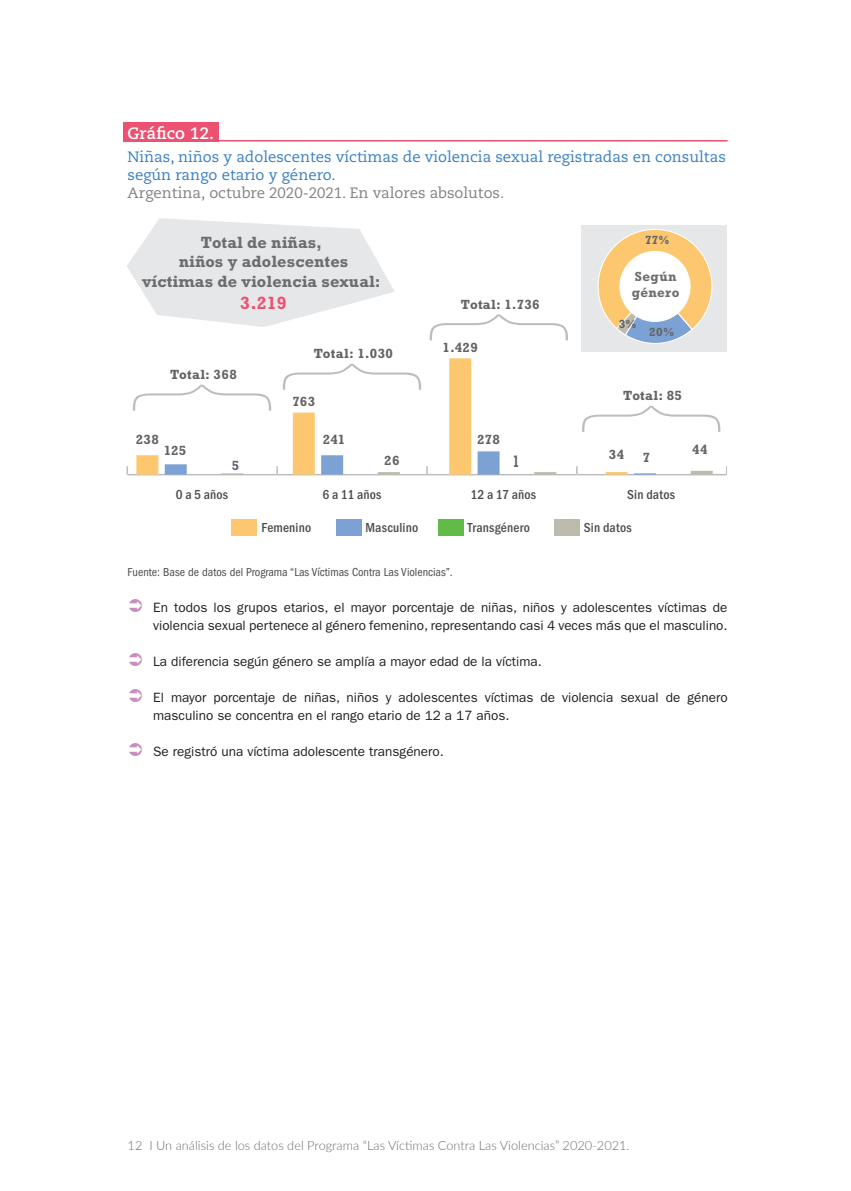
<style>
.page{position:relative;width:851px;height:1191px;background:#fff}
.page>*{position:absolute;margin:0;border:0;box-sizing:border-box;transform-origin:0 0}
.t1{font:700 18px "Rockwell";color:#ed5171}
.t2{font:700 16.8px "Rockwell";color:#636366;scale:.72 1}
.t3{font:700 16.5px/19.8px "Rockwell";letter-spacing:.005em;color:#6c6d70;text-align:center}
.t4{font:700 16.5px "Caecilia LT Std";color:#fff}
.t5{font:15px/18px "Caecilia LT Std";color:#3980c3}
.t6{font:13.5px/18px "ITC Franklin Gothic Std";color:#231f20}
.t7{font:500 condensed 13.5px "Franklin Gothic";letter-spacing:.015em;color:#4b4c4d}
.t8{font:700 13.5px "Rockwell";letter-spacing:.025em;color:#636366}
.t9{font:700 13.5px/16.2px "Rockwell";letter-spacing:.025em;color:#6c6d70}
.t10{font:300 12.75px "Lato";color:#6c6d70}
.t11{font:condensed 12px "ITC Franklin Gothic Std";color:#4b4c4d}
.t12{font:700 12px "Rockwell";color:#636366}
.s1{color:#808285}
.s2{font-style:italic;color:#808285}
</style>
<div class="page">
<div style="left:123px;top:122px;width:95px;height:20px;background:#ed5171"></div>
<hr style="left:128px;top:140px;width:599px;height:1px;background:#ed5171">
<div style="left:580px;top:225px;width:146px;height:126px;background:#e6e7e9"></div>
<div style="left:231px;top:519px;width:26px;height:17px;background:#fcc76f"></div>
<div style="left:336px;top:519px;width:26px;height:17px;background:#7ca1d4"></div>
<div style="left:438px;top:519px;width:26px;height:17px;background:#62bb46"></div>
<div style="left:553px;top:519px;width:26px;height:17px;background:#bdbcac"></div>
<svg style="left:200px;top:358px;width:272px;height:93px"></svg>
<svg style="left:126px;top:451px;width:600px;height:24px"></svg>
<svg style="left:127px;top:218px;width:268px;height:109px"></svg>
<svg style="left:133px;top:385px;width:138px;height:26px"></svg>
<svg style="left:283px;top:364px;width:138px;height:26px"></svg>
<svg style="left:429px;top:314px;width:139px;height:26px"></svg>
<svg style="left:582px;top:406px;width:138px;height:26px"></svg>
<svg style="left:597px;top:229px;width:116px;height:115px"></svg>
<p class="t4" style="left:128px;top:123px;width:88px">Gráfico 12.</p>
<p class="t5" style="left:128px;top:148px;width:599px">Niñas, niños y adolescentes víctimas de violencia sexual registradas en consultas según rango etario y género.<br><span class="s1">Argentina, octubre 2020-2021. En valores absolutos</span><span class="s2">.</span></p>
<p class="t3" style="left:142px;top:232px;width:240px">Total de niñas,<br>niños y adolescentes víctimas de violencia sexual:</p>
<h1 class="t1" style="left:240px;top:292px;width:48px">3.219</h1>
<p class="t8" style="left:170px;top:366px;width:68px">Total: 368</p>
<p class="t8" style="left:314px;top:345px;width:81px">Total: 1.030</p>
<p class="t8" style="left:292px;top:393px;width:24px">763</p>
<p class="t8" style="left:461px;top:296px;width:80px">Total: 1.736</p>
<p class="t8" style="left:442px;top:339px;width:37px">1.429</p>
<p class="t12" style="left:645px;top:233px;width:26px">77%</p>
<p class="t9" style="left:632px;top:268px;width:49px">Según género</p>
<p class="t12" style="left:618px;top:316px;width:19px">3%</p>
<p class="t12" style="left:649px;top:325px;width:26px">20%</p>
<p class="t8" style="left:623px;top:388px;width:60px">Total: 85</p>
<p class="t8" style="left:136px;top:431px;width:25px">238</p>
<p class="t8" style="left:164px;top:442px;width:24px">125</p>
<p class="t8" style="left:232px;top:457px;width:9px">5</p>
<p class="t8" style="left:323px;top:431px;width:24px">241</p>
<p class="t8" style="left:384px;top:452px;width:17px">26</p>
<p class="t8" style="left:477px;top:431px;width:24px">278</p>
<p class="t2" style="left:512px;top:451px;width:11px">1</p>
<p class="t8" style="left:609px;top:446px;width:17px">34</p>
<p class="t8" style="left:642px;top:449px;width:9px">7</p>
<p class="t7" style="left:176px;top:486px;width:54px">0 a 5 años</p>
<p class="t7" style="left:322px;top:486px;width:60px">6 a 11 años</p>
<p class="t7" style="left:470px;top:486px;width:67px">12 a 17 años</p>
<p class="t7" style="left:627px;top:486px;width:49px">Sin datos</p>
<p class="t7" style="left:261px;top:518px;width:51px">Femenino</p>
<p class="t7" style="left:365px;top:518px;width:54px">Masculino</p>
<p class="t7" style="left:467px;top:518px;width:64px">Transgénero</p>
<p class="t7" style="left:584px;top:518px;width:49px">Sin datos</p>
<p class="t8" style="left:692px;top:441px;width:17px">44</p>
<p class="t11" style="left:128px;top:565px;width:326px">Fuente: Base de datos del Programa “Las Víctimas Contra Las Violencias”.</p>
<p class="t6" style="left:153px;top:599px;width:576px">En todos los grupos etarios, el mayor porcentaje de niñas, niños y adolescentes víctimas de violencia sexual pertenece al género femenino, representando casi 4 veces más que el masculino.</p>
<p class="t6" style="left:153px;top:653px;width:390px">La diferencia según género se amplía a mayor edad de la víctima.</p>
<p class="t6" style="left:153px;top:689px;width:576px">El mayor porcentaje de niñas, niños y adolescentes víctimas de violencia sexual de género masculino se concentra en el rango etario de 12 a 17 años.</p>
<p class="t6" style="left:153px;top:743px;width:292px">Se registró una víctima adolescente transgénero.</p>
<p class="t10" style="left:128px;top:1136px;width:503px">12 I Un análisis de los datos del Programa “Las Víctimas Contra Las Violencias” 2020-2021.</p>
</div>
